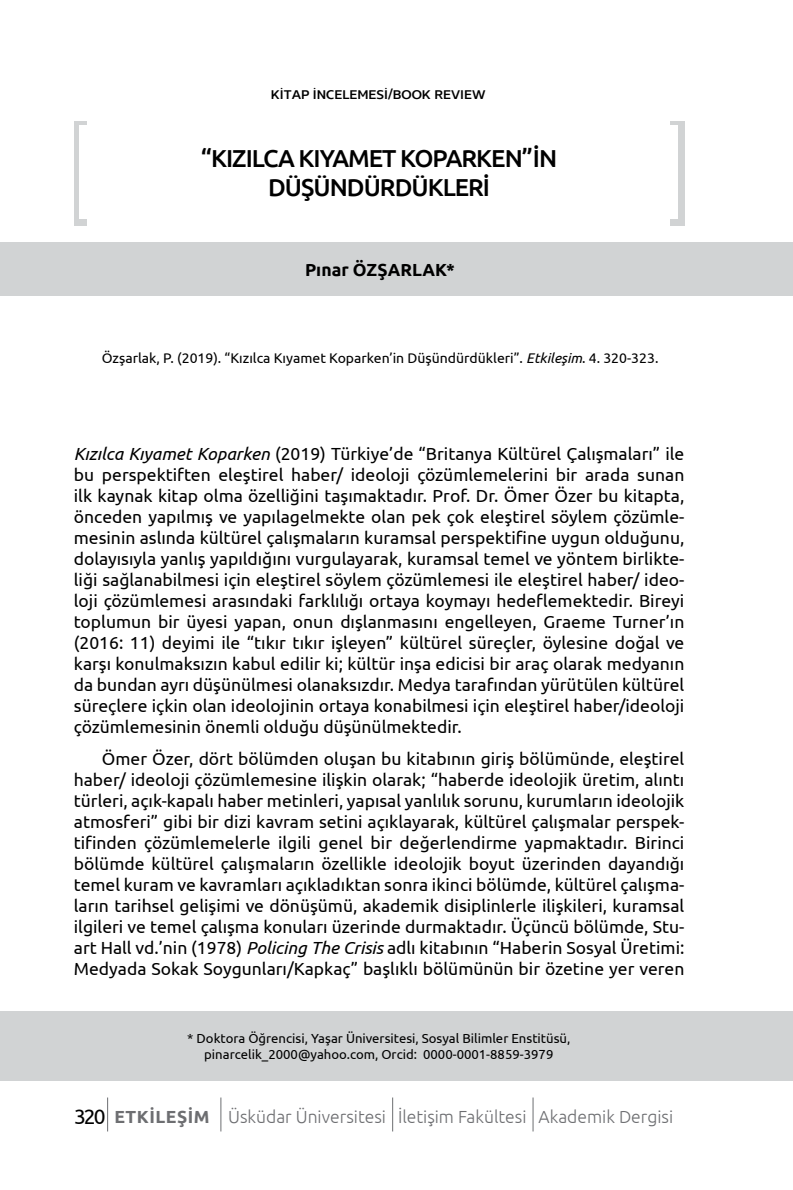
<style>
.page{position:relative;width:793px;height:1190px;background:#fff}
.page>*{position:absolute;margin:0;border:0;box-sizing:border-box;transform-origin:0 0}
.t1{font:500 24.5px "Ubuntu";letter-spacing:-.04em;color:#000}
.t2{font:17.5px/21px "Ubuntu";color:#000;text-align:justify}
.t3{font:300 17.5px "Ubuntu";color:#6d6e71}
.t4{font:700 17.5px "Ubuntu";color:#000}
.t5{font:14px "Ubuntu";color:#000}
.t6{font:14px "Concord";color:#000}
.t7{font:13.12px/15.8px "Ubuntu";color:#000;text-align:center}
.s1{font-style:italic}
.s2{font-weight:400;font-size:21px;color:#000}
.s3{font-weight:700}
</style>
<div class="page">
<hr style="left:107px;top:1097px;width:1px;height:34px;background:#6d6e71">
<hr style="left:220px;top:1097px;width:1px;height:34px;background:#6d6e71">
<hr style="left:392px;top:1097px;width:1px;height:34px;background:#6d6e71">
<hr style="left:532px;top:1097px;width:1px;height:34px;background:#6d6e71">
<div style="left:0;top:1011px;width:793px;height:69px;background:#d1d3d4"></div>
<div style="left:0;top:242px;width:793px;height:54px;background:#d1d3d4"></div>
<div style="left:74px;top:121px;width:610px;height:104px;background:#d1d3d4"></div>
<div style="left:87px;top:115px;width:582px;height:116px;background:#fff"></div>
<div style="left:79px;top:125px;width:599px;height:94px;background:#fff"></div>
<p class="t6" style="left:271px;top:86px;width:216px">KİTAP İNCELEMESİ/BOOK REVIEW</p>
<h1 class="t1" style="left:201px;top:143px;width:38px">“KIZILCA</h1>
<h1 class="t1" style="left:298px;top:143px;width:30px">KIYAMET</h1>
<h1 class="t1" style="left:400px;top:143px;width:31px">KOPARKEN</h1>
<h1 class="t1" style="left:522px;top:143px;width:33px">”İN</h1>
<h1 class="t1" style="left:268px;top:172px;width:33px">DÜŞÜNDÜRDÜKLERI</h1>
<p class="t4" style="left:305px;top:259px;width:151px">Pınar ÖZŞARLAK*</p>
<p class="t5" style="left:102px;top:349px;width:558px">Özşarlak, P. (2019). “Kızılca Kıyamet Koparken’in Düşündürdükleri”. <span class="s1">Etkileşim</span>. 4. 320-323.</p>
<p class="t2" style="left:74px;top:443px;width:612px"><span class="s1">Kızılca Kıyamet Koparken</span> (2019) Türkiye’de “Britanya Kültürel Çalışmaları” ile bu perspektiften eleştirel haber/ ideoloji çözümlemelerini bir arada sunan ilk kaynak kitap olma özelliğini taşımaktadır. Prof. Dr. Ömer Özer bu kitapta, önceden yapılmış ve yapılagelmekte olan pek çok eleştirel söylem çözümle&shy;mesinin aslında kültürel çalışmaların kuramsal perspektifine uygun olduğunu, dolayısıyla yanlış yapıldığını vurgulayarak, kuramsal temel ve yöntem birlikte&shy;liği sağlanabilmesi için eleştirel söylem çözümlemesi ile eleştirel haber/ ideo&shy;loji çözümlemesi arasındaki farklılığı ortaya koymayı hedeflemektedir. Bireyi toplumun bir üyesi yapan, onun dışlanmasını engelleyen, Graeme Turner’ın (2016: 11) deyimi ile “tıkır tıkır işleyen” kültürel süreçler, öylesine doğal ve karşı konulmaksızın kabul edilir ki; kültür inşa edicisi bir araç olarak medyanın da bundan ayrı düşünülmesi olanaksızdır. Medya tarafından yürütülen kültürel süreçlere içkin olan ideolojinin ortaya konabilmesi için eleştirel haber/ideoloji çözümlemesinin önemli olduğu düşünülmektedir.</p>
<p class="t2" style="left:74px;top:747px;width:612px;text-indent:28px">Ömer Özer, dört bölümden oluşan bu kitabının giriş bölümünde, eleştirel haber/ ideoloji çözümlemesine ilişkin olarak; “haberde ideolojik üretim, alıntı türleri, açık-kapalı haber metinleri, yapısal yanlılık sorunu, kurumların ideolojik atmosferi” gibi bir dizi kavram setini açıklayarak, kültürel çalışmalar perspek&shy;tifinden çözümlemelerle ilgili genel bir değerlendirme yapmaktadır. Birinci bölümde kültürel çalışmaların özellikle ideolojik boyut üzerinden dayandığı temel kuram ve kavramları açıkladıktan sonra ikinci bölümde, kültürel çalışma&shy;ların tarihsel gelişimi ve dönüşümü, akademik disiplinlerle ilişkileri, kuramsal ilgileri ve temel çalışma konuları üzerinde durmaktadır. Üçüncü bölümde, Stu&shy;art Hall vd.’nin (1978) <span class="s1">Policing The Crisis</span> adlı kitabının “Haberin Sosyal Üretimi:<br>Medyada Sokak Soygunları/Kapkaç” başlıklı bölümünün bir özetine yer veren</p>
<p class="t7" style="left:187px;top:1030px;width:384px">* Doktora Öğrencisi, Yaşar Üniversitesi, Sosyal Bilimler Enstitüsü, pinarcelik_2000@yahoo.com, Orcid: 0000-0001-8859-3979</p>
<p class="t3" style="left:74px;top:1105px;width:600px"><span class="s2">320</span> <span class="s3">ETKİLEŞİM</span> Üsküdar Üniversitesi İletişim Fakültesi Akademik Dergisi</p>
</div>
